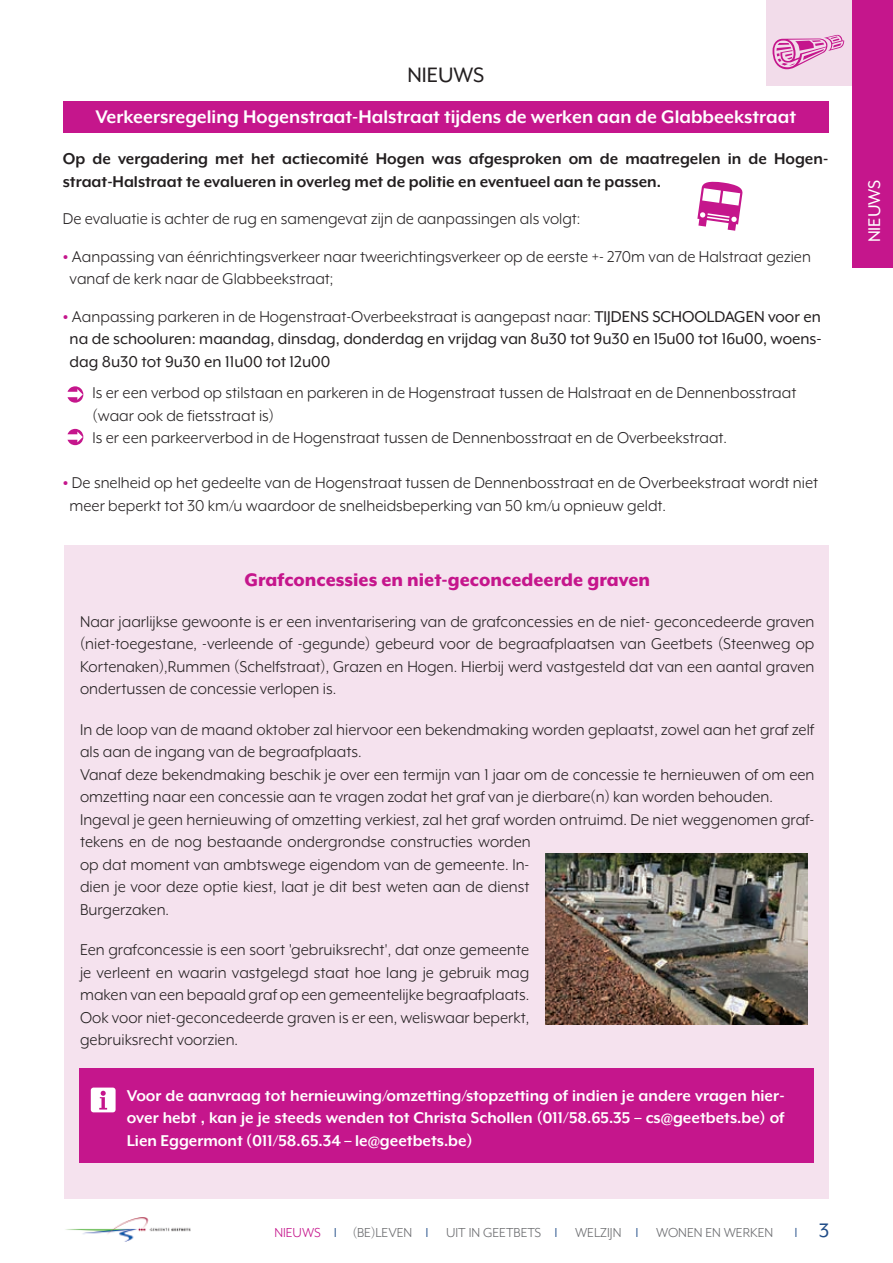
<style>
.page{position:relative;width:893px;height:1263px;background:#fff}
.page>*{position:absolute;margin:0;border:0;box-sizing:border-box;transform-origin:0 0}
.t1{font:24px "Mr Eaves XL Mod OT";color:#231f20}
.t2{font:22.5px "Mr Eaves XL Mod OT";color:#214d88}
.t3{font:700 21px "Mr Eaves XL Mod OT";color:#fff}
.t4{font:800 21px "Mr Eaves XL Mod OT";color:#c5168c}
.t5{font:19.5px "Mr Eaves XL Mod OT";color:#fff}
.t6{font:18px/22.5px "Mr Eaves XL Mod OT";color:#231f20}
.t7{font:18px/22.5px "Mr Eaves XL Mod OT";color:#231f20;text-align:justify}
.t8{font:700 18px/22.5px "Mr Eaves XL Mod OT";color:#fff;text-align:justify}
.t9{font:700 18px/22.5px "Mr Eaves XL Mod OT";color:#231f20}
.t10{font:15px "Mr Eaves XL Mod OT";color:#6c6d70}
.s1{font-weight:800;color:#c5168c}
.s2{font-style:inherit}
.s3{color:#c5168c}
.s4{color:#214d88}
</style>
<div class="page">
<div style="left:65px;top:545px;width:764px;height:654px;background:#f5e2ee"></div>
<div style="left:79px;top:1068px;width:735px;height:95px;background:#c5168c"></div>
<img style="left:65px;top:1217px;width:126px;height:25px">
<div style="left:63px;top:102px;width:765px;height:31px;background:#c5168c"></div>
<div style="left:767px;top:0;width:91px;height:85px;background:#f2dcea"></div>
<div style="left:852px;top:0;width:41px;height:268px;background:#c5168c"></div>
<svg style="left:772px;top:35px;width:72px;height:34px"></svg>
<img style="left:546px;top:853px;width:262px;height:171px">
<svg style="left:68px;top:386px;width:15px;height:17px"></svg>
<svg style="left:68px;top:429px;width:15px;height:16px"></svg>
<svg style="left:91px;top:1087px;width:25px;height:25px"></svg>
<svg style="left:697px;top:182px;width:46px;height:49px"></svg>
<h1 class="t1" style="left:407px;top:62px;width:78px">NIEUWS</h1>
<p class="t3" style="left:96px;top:105px;width:702px">Verkeersregeling Hogenstraat-Halstraat tijdens de werken aan de Glabbeekstraat</p>
<p class="t9" style="left:63px;top:147px;width:767px">Op de vergadering met het actiecomité Hogen was afgesproken om de maatregelen in de Hogen&shy;straat-Halstraat te evalueren in overleg met de politie en eventueel aan te passen.</p>
<p class="t6" style="left:63px;top:207px;width:519px">De evaluatie is achter de rug en samengevat zijn de aanpassingen als volgt:</p>
<p class="t6" style="left:70px;top:245px;width:743px;text-indent:-7px"><span class="s1">•</span> Aanpassing van éénrichtingsverkeer naar tweerichtingsverkeer op de eerste +- 270m van de Halstraat gezien vanaf de kerk naar de Glabbeekstraat;</p>
<p class="t7" style="left:70px;top:305px;width:753px;text-indent:-7px"><span class="s1">•</span> <span class="s2">Aanpassing parkeren in de Hogenstraat-Overbeekstraat is aangepast naar:</span> TIJDENS SCHOOLDAGEN voor en na de schooluren: maandag, dinsdag, donderdag en vrijdag van 8u30 tot 9u30 en 15u00 tot 16u00, woens&shy;dag 8u30 tot 9u30 en 11u00 tot 12u00</p>
<p class="t6" style="left:93px;top:381px;width:705px">Is er een verbod op stilstaan en parkeren in de Hogenstraat tussen de Halstraat en de Dennenbosstraat (waar ook de fietsstraat is)<br>Is er een parkeerverbod in de Hogenstraat tussen de Dennenbosstraat en de Overbeekstraat.</p>
<p class="t6" style="left:70px;top:471px;width:750px;text-indent:-7px"><span class="s1">•</span> De snelheid op het gedeelte van de Hogenstraat tussen de Dennenbosstraat en de Overbeekstraat wordt niet meer beperkt tot 30 km/u waardoor de snelheidsbeperking van 50 km/u opnieuw geldt.</p>
<p class="t4" style="left:244px;top:568px;width:407px">Grafconcessies en niet-geconcedeerde graven</p>
<p class="t6" style="left:80px;top:610px;width:736px;text-align:justify">Naar jaarlijkse gewoonte is er een inventarisering van de grafconcessies en de niet- geconcedeerde graven (niet-toegestane, -verleende of -gegunde) gebeurd voor de begraafplaatsen van Geetbets (Steenweg op Kortenaken),Rummen (Schelfstraat), Grazen en Hogen. Hierbij werd vastgesteld dat van een aantal graven ondertussen de concessie verlopen is.</p>
<p class="t6" style="left:80px;top:718px;width:736px">In de loop van de maand oktober zal hiervoor een bekendmaking worden geplaatst, zowel aan het graf zelf als aan de ingang van de begraafplaats.<br>Vanaf deze bekendmaking beschik je over een termijn van 1 jaar om de concessie te hernieuwen of om een omzetting naar een concessie aan te vragen zodat het graf van je dierbare(n) kan worden behouden.<br>Ingeval je geen hernieuwing of omzetting verkiest, zal het graf worden ontruimd. De niet weggenomen graf&shy;tekens en de nog bestaande ondergrondse constructies worden<br>op dat moment van ambtswege eigendom van de gemeente. In-<br>dien je voor deze optie kiest, laat je dit best weten aan de dienst<br>Burgerzaken.</p>
<p class="t6" style="left:80px;top:938px;width:451px;text-align:justify">Een grafconcessie is een soort 'gebruiksrecht', dat onze gemeente je verleent en waarin vastgelegd staat hoe lang je gebruik mag maken van een bepaald graf op een gemeentelijke begraafplaats.<br>Ook voor niet-geconcedeerde graven is er een, weliswaar beperkt, gebruiksrecht voorzien.</p>
<p class="t8" style="left:127px;top:1084px;width:659px">Voor de aanvraag tot hernieuwing/omzetting/stopzetting of indien je andere vragen hier&shy;over hebt , kan je je steeds wenden tot Christa Schollen (011/58.65.35 – cs@geetbets.be) of Lien Eggermont (011/58.65.34 – le@geetbets.be)</p>
<p class="t10" style="left:274px;top:1224px;width:500px"><span class="s3">NIEUWS</span> <span class="s4">❘</span> (BE)LEVEN <span class="s4">❘</span> UIT IN GEETBETS <span class="s4">❘</span> WELZIJN <span class="s4">❘</span> WONEN EN WERKEN</p>
<p class="t2" style="left:795px;top:1217px;width:36px">❘ 3</p>
<p class="t5" style="left:863px;top:242px;width:64px;rotate:-90deg">NIEUWS</p>
</div>
